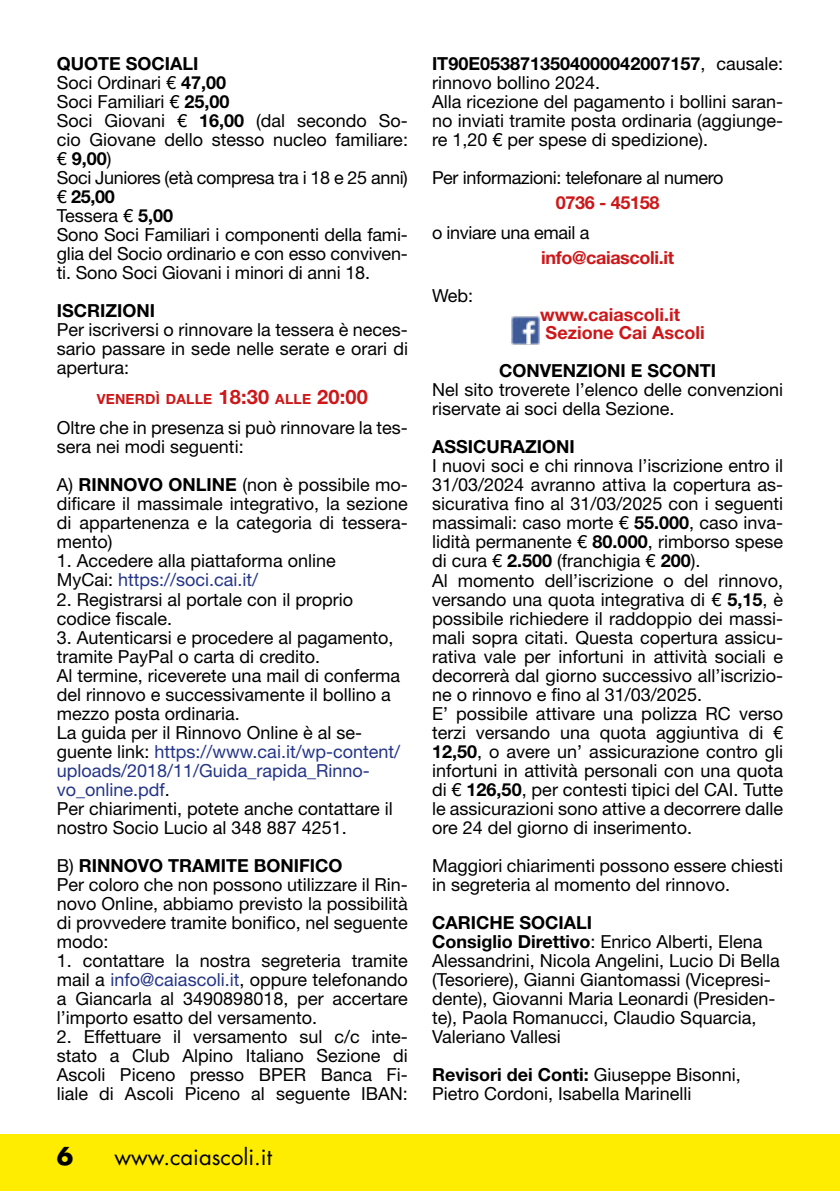
<style>
.page{position:relative;width:840px;height:1191px;background:#fff}
.page>*{position:absolute;margin:0;border:0;box-sizing:border-box;transform-origin:0 0}
.t1{font:700 24px "Futura Std";color:#000}
.t2{font:22px "Futura Std";color:#000}
.t3{font:18px/19px "Helvetica Neue LT Std";color:#000}
.t4{font:18px "Helvetica Neue LT Std";letter-spacing:-.02em;color:#000}
.t5{font:700 18px "Helvetica Neue LT Std";color:#000}
.t6{font:700 18px/18.8px "Helvetica Neue LT Std";color:#cd1719}
.t7{font:700 18px "Helvetica Neue LT Std";letter-spacing:-.02em;color:#cd1719}
.t8{font:700 18px "Helvetica Neue LT Std";letter-spacing:-.02em;color:#cd1719}
.t9{font:700 14px "Helvetica Neue LT Std";letter-spacing:.015em;color:#cd1719}
.s1{font-weight:700}
.s2{font-size:20px}
.s3{color:#243588}
</style>
<div class="page">
<div style="left:0;top:1134px;width:839px;height:57px;background:#ffed00"></div>
<img style="left:511px;top:315px;width:29px;height:30px">
<p class="t3" style="left:57px;top:53px;width:352px"><span class="s1">QUOTE SOCIALI<br></span>Soci Ordinari € <span class="s1">47,00<br></span>Soci Familiari € <span class="s1">25,00<br></span>Soci Giovani € <span class="s1">16,00</span> (dal secondo So&shy;cio Giovane dello stesso nucleo familiare: € <span class="s1">9,00</span>)<br>Soci Juniores (età compresa tra i 18 e 25 anni) € <span class="s1">25,00<br></span>Tessera € <span class="s1">5,00<br></span>Sono Soci Familiari i componenti della fami&shy;glia del Socio ordinario e con esso conviven&shy;ti. Sono Soci Giovani i minori di anni 18.</p>
<p class="t5" style="left:57px;top:299px;width:100px">ISCRIZIONI</p>
<p class="t3" style="left:57px;top:319px;width:352px;text-align:justify">Per iscriversi o rinnovare la tessera è neces&shy;sario passare in sede nelle serate e orari di apertura:</p>
<p class="t9" style="left:97px;top:390px;width:272px">VENERDÌ DALLE <span class="s2">18:30</span> ALLE <span class="s2">20:00</span></p>
<p class="t3" style="left:57px;top:418px;width:352px">Oltre che in presenza si può rinnovare la tes&shy;sera nei modi seguenti:</p>
<p class="t3" style="left:57px;top:475px;width:352px;text-align:justify">A) <span class="s1">RINNOVO ONLINE</span> (non è possibile mo&shy;dificare il massimale integrativo, la sezione di appartenenza e la categoria di tessera&shy;mento)</p>
<p class="t3" style="left:57px;top:551px;width:280px">1. Accedere alla piattaforma online<br>MyCai: <span class="s3">https://soci.cai.it/</span></p>
<p class="t3" style="left:57px;top:589px;width:298px">2. Registrarsi al portale con il proprio codice fiscale.</p>
<p class="t3" style="left:57px;top:627px;width:345px">3. Autenticarsi e procedere al pagamento, tramite PayPal o carta di credito.<br>Al termine, riceverete una mail di conferma del rinnovo e successivamente il bollino a mezzo posta ordinaria.<br>La guida per il Rinnovo Online è al se&shy;guente link: <span class="s3">https://www.cai.it/wp-content/ uploads/2018/11/Guida_rapida_Rinno&shy;vo_online.pdf</span>.<br>Per chiarimenti, potete anche contattare il nostro Socio Lucio al 348 887 4251.</p>
<p class="t3" style="left:57px;top:855px;width:352px">B) <span class="s1">RINNOVO TRAMITE BONIFICO<br></span>Per coloro che non possono utilizzare il Rin&shy;novo Online, abbiamo previsto la possibilità di provvedere tramite bonifico, nel seguente modo:</p>
<p class="t3" style="left:57px;top:950px;width:352px;text-align:justify">1. contattare la nostra segreteria tramite mail a <span class="s3">info@caiascoli.it</span>, oppure telefonando a Giancarla al 3490898018, per accertare l’importo esatto del versamento.</p>
<p class="t3" style="left:57px;top:1026px;width:352px;text-align:justify">2. Effettuare il versamento sul c/c inte&shy;stato a Club Alpino Italiano Sezione di Ascoli Piceno presso BPER Banca Fi&shy;liale di Ascoli Piceno al seguente IBAN:</p>
<h1 class="t1" style="left:57px;top:1140px;width:18px">6</h1>
<p class="t2" style="left:114px;top:1143px;width:159px">www.caiascoli.it</p>
<p class="t3" style="left:432px;top:54px;width:352px"><span class="s1">IT90E0538713504000042007157</span>, causale: rinnovo bollino 2024.<br>Alla ricezione del pagamento i bollini saran&shy;no inviati tramite posta ordinaria (aggiunge&shy;re 1,20 € per spese di spedizione).</p>
<p class="t4" style="left:432px;top:167px;width:293px">Per informazioni: telefonare al numero</p>
<p class="t8" style="left:555px;top:191px;width:105px">0736 - 45158</p>
<p class="t4" style="left:432px;top:222px;width:159px">o inviare una email a</p>
<p class="t7" style="left:541px;top:246px;width:134px">info@caiascoli.it</p>
<p class="t3" style="left:432px;top:285px;width:42px">Web:</p>
<p class="t6" style="left:545px;top:304px;width:160px;text-indent:-6px">www.caiascoli.it<br>Sezione Cai Ascoli</p>
<p class="t5" style="left:498px;top:360px;width:218px">CONVENZIONI E SCONTI</p>
<p class="t3" style="left:432px;top:380px;width:352px">Nel sito troverete l’elenco delle convenzioni riservate ai soci della Sezione.</p>
<p class="t5" style="left:432px;top:436px;width:144px">ASSICURAZIONI</p>
<p class="t3" style="left:432px;top:456px;width:352px">I nuovi soci e chi rinnova l’iscrizione entro il 31/03/2024 avranno attiva la copertura as&shy;sicurativa fino al 31/03/2025 con i seguenti massimali: caso morte € <span class="s1">55.000</span>, caso inva&shy;lidità permanente € <span class="s1">80.000</span>, rimborso spese di cura € <span class="s1">2.500</span> (franchigia € <span class="s1">200</span>).<br>Al momento dell’iscrizione o del rinnovo, versando una quota integrativa di € <span class="s1">5,15</span>, è possibile richiedere il raddoppio dei massi&shy;mali sopra citati. Questa copertura assicu&shy;rativa vale per infortuni in attività sociali e decorrerà dal giorno successivo all’iscrizio&shy;ne o rinnovo e fino al 31/03/2025.<br>E’ possibile attivare una polizza RC verso terzi versando una quota aggiuntiva di € <span class="s1">12,50</span>, o avere un’ assicurazione contro gli infortuni in attività personali con una quota di € <span class="s1">126,50</span>, per contesti tipici del CAI. Tutte le assicurazioni sono attive a decorrere dalle ore 24 del giorno di inserimento.</p>
<p class="t3" style="left:432px;top:855px;width:352px">Maggiori chiarimenti possono essere chiesti in segreteria al momento del rinnovo.</p>
<p class="t3" style="left:432px;top:912px;width:349px"><span class="s1">CARICHE SOCIALI<br>Consiglio Direttivo</span>: Enrico Alberti, Elena Alessandrini, Nicola Angelini, Lucio Di Bella (Tesoriere), Gianni Giantomassi (Vicepresi&shy;dente), Giovanni Maria Leonardi (Presiden&shy;te), Paola Romanucci, Claudio Squarcia, Valeriano Vallesi</p>
<p class="t3" style="left:432px;top:1064px;width:310px"><span class="s1">Revisori dei Conti:</span> Giuseppe Bisonni,<br>Pietro Cordoni, Isabella Marinelli</p>
</div>
